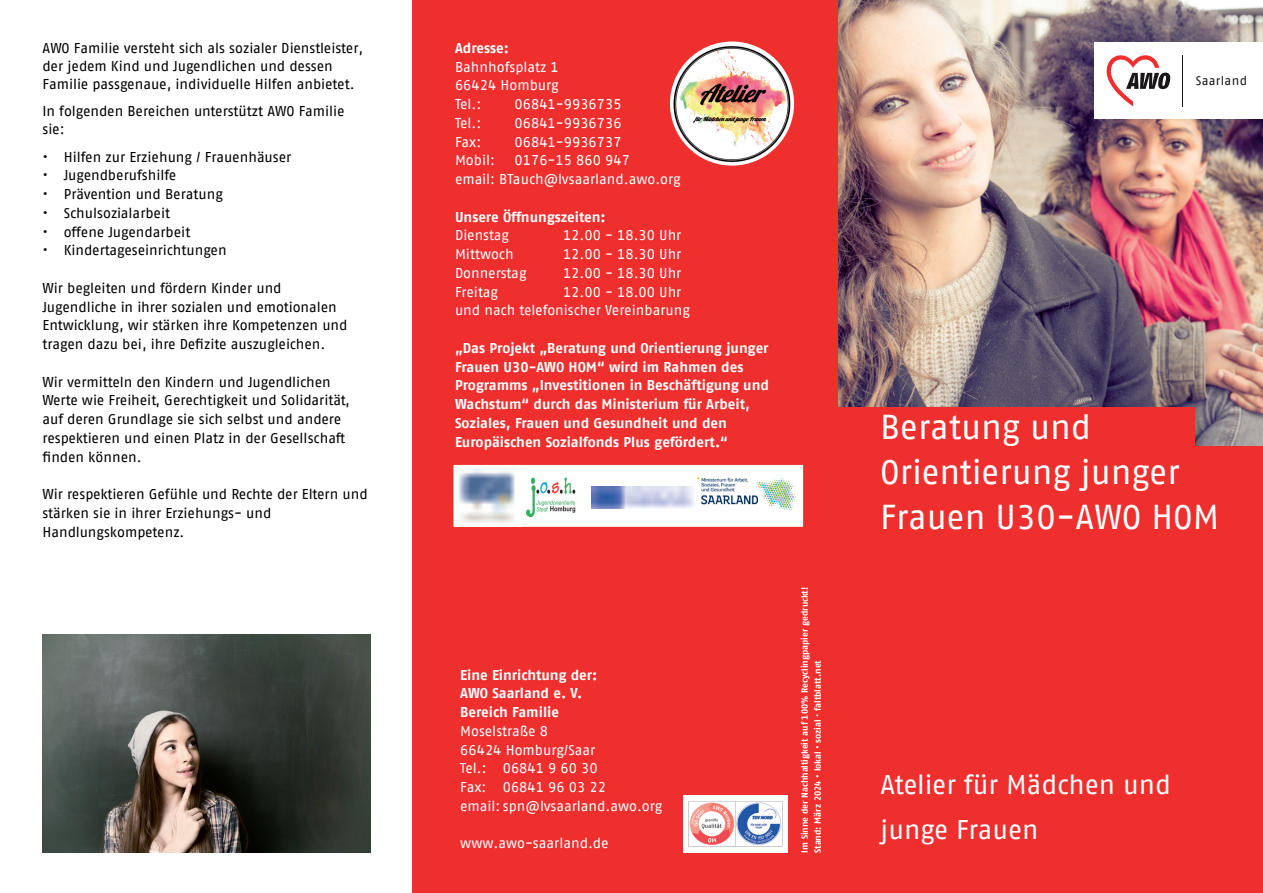
<style>
.page{position:relative;width:1263px;height:893px;background:#fff}
.page>*{position:absolute;margin:0;border:0;box-sizing:border-box;transform-origin:0 0}
.t1{font:34.5px/45px "AWO Fago Office";color:#fff}
.t2{font:27px/45px "AWO Fago Office";color:#fff}
.t3{font:14.25px/18.8px "AWO Fago Office";color:#000}
.t4{font:14.25px/18.8px "AWO Fago Office";color:#fff}
.t5{font:700 14.25px/18.8px "AWO Fago Office";letter-spacing:-.005em;color:#fff}
.t6{font:12.6px "AWO Fago Office";letter-spacing:.025em;color:#1b1617}
.t7{font:700 9px/12.9px "AWO Fago Office";color:#fff}
</style>
<div class="page">
<img style="left:838px;top:0;width:425px;height:446px">
<div style="left:838px;top:408px;width:356px;height:40px;background:#ee2f2e"></div>
<div style="left:1094px;top:43px;width:169px;height:76px;background:#fff"></div>
<svg style="left:1106px;top:55px;width:64px;height:51px"></svg>
<hr style="left:1182px;top:55px;width:1px;height:51px;background:#1b1617">
<div style="left:838px;top:446px;width:425px;height:447px;background:#ee2f2e"></div>
<div style="left:412px;top:0;width:426px;height:893px;background:#ee2f2e"></div>
<img style="left:683px;top:795px;width:105px;height:58px">
<div style="left:453px;top:465px;width:350px;height:62px;background:#fff;border:2px solid #fff"></div>
<img style="left:526px;top:478px;width:49px;height:40px">
<img style="left:42px;top:634px;width:329px;height:219px">
<img style="left:671px;top:42px;width:122px;height:123px;border-radius:50%">
<div style="left:670px;top:42px;width:124px;height:124px;border:2px solid #fff;border-radius:50%"></div>
<img style="left:697px;top:477px;width:99px;height:33px">
<img style="left:455px;top:470px;width:65px;height:56px">
<img style="left:591px;top:486px;width:103px;height:22px">
<p class="t3" style="left:43px;top:40px;width:322px;line-height:18px">AWO Familie versteht sich als sozialer Dienstleister, der jedem Kind und Jugendlichen und dessen<br>Familie passgenaue, individuelle Hilfen anbietet.</p>
<p class="t3" style="left:43px;top:103px;width:304px;line-height:18px">In folgenden Bereichen unterstützt AWO Familie sie:</p>
<p class="t3" style="left:43px;top:149px;width:250px">• Hilfen zur Erziehung / Frauenhäuser</p>
<p class="t3" style="left:43px;top:167px;width:135px">• Jugendberufshilfe</p>
<p class="t3" style="left:43px;top:186px;width:182px">• Prävention und Beratung</p>
<p class="t3" style="left:43px;top:205px;width:129px">• Schulsozialarbeit</p>
<p class="t3" style="left:43px;top:224px;width:149px">• offene Jugendarbeit</p>
<p class="t3" style="left:43px;top:242px;width:186px">• Kindertageseinrichtungen</p>
<p class="t3" style="left:43px;top:280px;width:307px">Wir begleiten und fördern Kinder und Jugendliche in ihrer sozialen und emotionalen Entwicklung, wir stärken ihre Kompetenzen und tragen dazu bei, ihre Defizite auszugleichen.</p>
<p class="t3" style="left:43px;top:374px;width:309px">Wir vermitteln den Kindern und Jugendlichen Werte wie Freiheit, Gerechtigkeit und Solidarität, auf deren Grundlage sie sich selbst und andere respektieren und einen Platz in der Gesellschaft finden können.</p>
<p class="t3" style="left:43px;top:486px;width:327px">Wir respektieren Gefühle und Rechte der Eltern und stärken sie in ihrer Erziehungs- und<br>Handlungskompetenz.</p>
<p class="t5" style="left:455px;top:39px;width:55px">Adresse:</p>
<p class="t4" style="left:455px;top:59px;width:105px;text-align:justify">Bahnhofsplatz 1<br>66424 Homburg Tel.:</p>
<p class="t4" style="left:514px;top:96px;width:109px">06841-9936735</p>
<p class="t4" style="left:455px;top:115px;width:28px">Tel.:</p>
<p class="t4" style="left:514px;top:115px;width:109px">06841-9936736</p>
<p class="t4" style="left:455px;top:134px;width:28px">Fax:</p>
<p class="t4" style="left:514px;top:134px;width:109px">06841-9936737</p>
<p class="t4" style="left:455px;top:152px;width:41px">Mobil:</p>
<p class="t4" style="left:455px;top:152px;width:227px;text-indent:60px">0176-15 860 947<br>email: BTauch@lvsaarland.awo.org</p>
<p class="t5" style="left:455px;top:208px;width:152px">Unsere Öffnungszeiten:</p>
<p class="t4" style="left:455px;top:227px;width:55px">Dienstag</p>
<p class="t4" style="left:563px;top:227px;width:120px">12.00 - 18.30 Uhr</p>
<p class="t4" style="left:455px;top:246px;width:60px">Mittwoch</p>
<p class="t4" style="left:563px;top:246px;width:120px">12.00 - 18.30 Uhr</p>
<p class="t4" style="left:455px;top:265px;width:73px">Donnerstag</p>
<p class="t4" style="left:563px;top:265px;width:120px">12.00 - 18.30 Uhr</p>
<p class="t4" style="left:455px;top:284px;width:44px">Freitag</p>
<p class="t4" style="left:455px;top:284px;width:236px;text-indent:108px">12.00 - 18.00 Uhr und nach telefonischer Vereinbarung</p>
<p class="t5" style="left:455px;top:339px;width:315px">„Das Projekt „Beratung und Orientierung junger Frauen U30-AWO HOM“ wird im Rahmen des Programms „Investitionen in Beschäftigung und Wachstum“ durch das Ministerium für Arbeit, Soziales, Frauen und Gesundheit und den Europäischen Sozialfonds Plus gefördert.“</p>
<p class="t5" style="left:460px;top:666px;width:139px">Eine Einrichtung der:<br>AWO Saarland e. V.<br>Bereich Familie</p>
<p class="t4" style="left:460px;top:723px;width:203px">Moselstraße 8<br>66424 Homburg/Saar<br>Tel.: 06841 9 60 30<br>Fax: 06841 96 03 22<br>email: spn@lvsaarland.awo.org</p>
<p class="t4" style="left:460px;top:835px;width:150px">www.awo-saarland.de</p>
<p class="t7" style="left:799px;top:853px;width:267px;rotate:-90deg">Im Sinne der Nachhaltigkeit auf 100% Recyclingpapier gedruckt!<br>Stand: März 2024 • lokal • sozial · faltblatt.net</p>
<p class="t6" style="left:1196px;top:76px;width:53px">Saarland</p>
<h1 class="t1" style="left:880px;top:408px;width:341px">Beratung und<br>Orientierung junger<br>Frauen U30-AWO HOM</h1>
<h2 class="t2" style="left:880px;top:765px;width:292px">Atelier für Mädchen und junge Frauen</h2>
</div>
